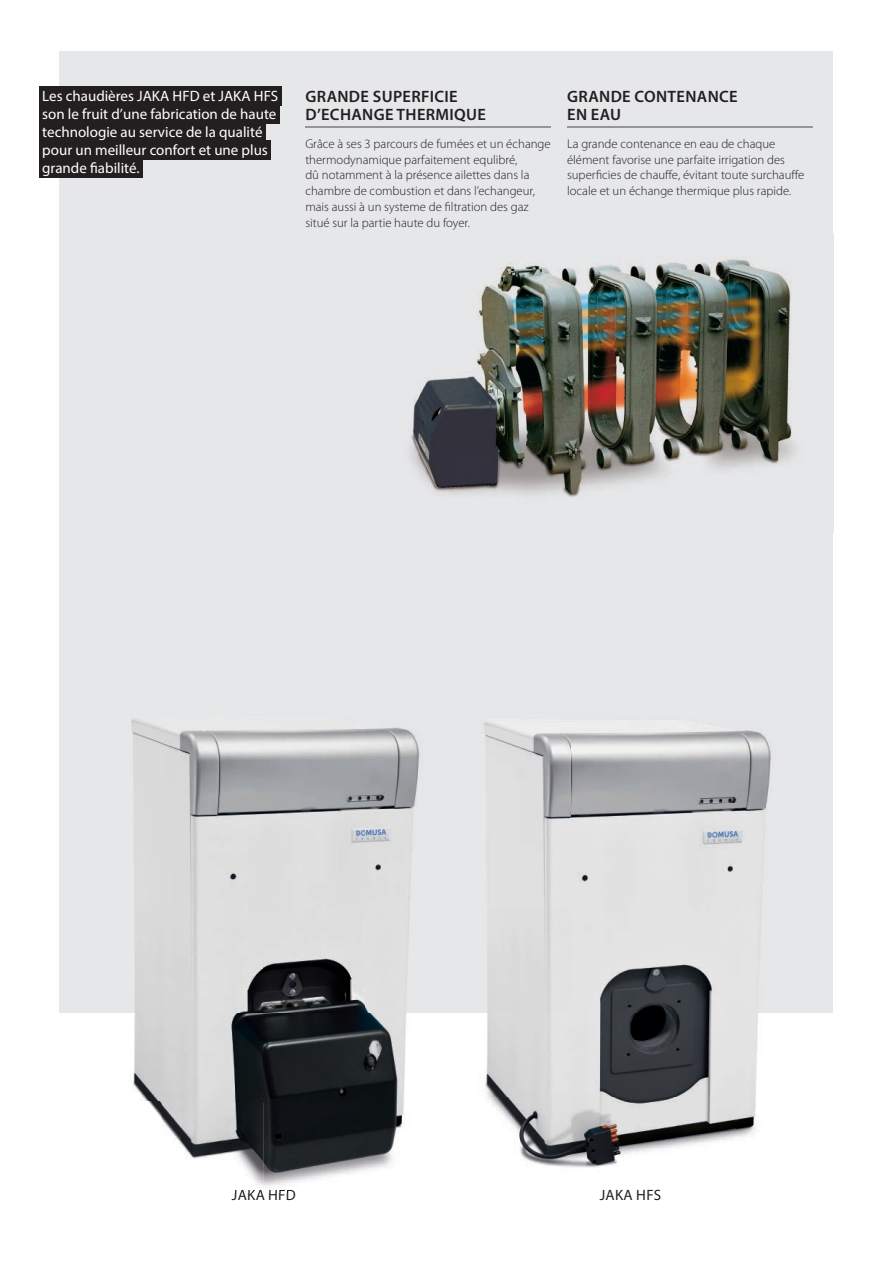
<style>
.page{position:relative;width:893px;height:1263px;background:#fff}
.page>*{position:absolute;margin:0;border:0;box-sizing:border-box;transform-origin:0 0}
.t1{font:600 16.5px/18px "Myriad Pro";letter-spacing:.02em;color:#231f20}
.t2{font:15px/18px "Myriad Pro";color:#fff}
.t3{font:15px "Myriad Pro";letter-spacing:.02em;color:#231f20}
.t4{font:300 12.75px/15.8px "Myriad Pro";color:#231f20}
</style>
<div class="page">
<div style="left:60px;top:51px;width:773px;height:961px;background:#e6e7e9"></div>
<hr style="left:305px;top:126px;width:246px;height:1px;background:#939598">
<div style="left:39px;top:86px;width:243px;height:20px;background:#231f20"></div>
<div style="left:39px;top:104px;width:241px;height:20px;background:#231f20"></div>
<div style="left:39px;top:122px;width:227px;height:20px;background:#231f20"></div>
<div style="left:39px;top:140px;width:232px;height:20px;background:#231f20"></div>
<div style="left:39px;top:158px;width:104px;height:20px;background:#231f20"></div>
<img style="left:410px;top:259px;width:386px;height:238px">
<hr style="left:567px;top:126px;width:246px;height:1px;background:#939598">
<img style="left:468px;top:722px;width:313px;height:446px">
<img style="left:60px;top:718px;width:407px;height:472px">
<img style="left:235px;top:1190px;width:60px;height:2px">
<p class="t2" style="left:42px;top:86px;width:238px">Les chaudières JAKA HFD et JAKA HFS son le fruit d’une fabrication de haute technologie au service de la qualité pour un meilleur confort et une plus grande fiabilité.</p>
<p class="t1" style="left:567px;top:87px;width:172px">GRANDE CONTENANCE<br>EN EAU</p>
<p class="t1" style="left:305px;top:87px;width:182px">GRANDE SUPERFICIE<br>D’ECHANGE THERMIQUE</p>
<p class="t4" style="left:305px;top:136px;width:247px">Grâce à ses 3 parcours de fumées et un échange thermodynamique parfaitement equlibré,<br>dû notamment à la présence ailettes dans la chambre de combustion et dans l’echangeur, mais aussi à un systeme de filtration des gaz situé sur la partie haute du foyer.</p>
<p class="t4" style="left:567px;top:136px;width:239px">La grande contenance en eau de chaque élément favorise une parfaite irrigation des superficies de chauffe, évitant toute surchauffe locale et un échange thermique plus rapide.</p>
<p class="t3" style="left:232px;top:1186px;width:65px">JAKA HFD</p>
<p class="t3" style="left:600px;top:1186px;width:63px">JAKA HFS</p>
</div>
